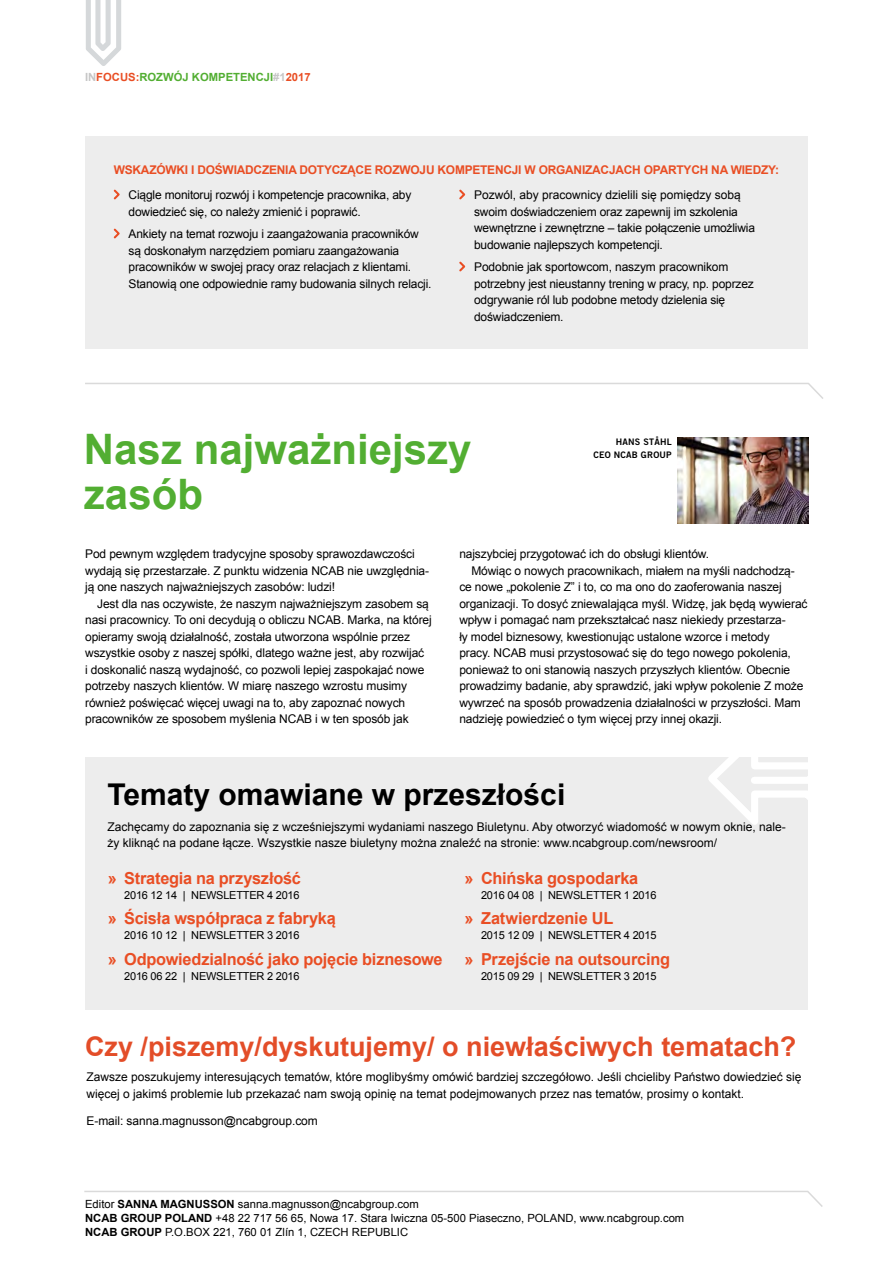
<style>
.page{position:relative;width:893px;height:1263px;background:#fff}
.page>*{position:absolute;margin:0;border:0;box-sizing:border-box;transform-origin:0 0}
.t1{font:700 42px/45px "Arial";color:#52ae32}
.t2{font:700 30px "Arial";color:#000}
.t3{font:700 27px "Arial";color:#e34d28}
.t4{font:700 16.5px "Arial";letter-spacing:-.015em;color:#e94e24}
.t5{font:12px/16.5px "Arial";letter-spacing:-.01em;color:#000}
.t6{font:700 12px "Arial";letter-spacing:-.02em;color:#e94e24}
.t7{font:11.25px/14.2px "Arial";color:#000}
.t8{font:700 11.25px "Arial";color:#52ae32}
.t9{font:10.95px "Arial";letter-spacing:-.02em;color:#000}
.t10{font:9px/13.4px "Trade Gothic LT Bold Two";letter-spacing:.02em;color:#000;text-align:right}
.s1{color:#c6c6c6}
.s2{color:#e94e24}
.s3{font-weight:700}
</style>
<div class="page">
<svg style="left:86px;top:0;width:35px;height:66px"></svg>
<svg style="left:84px;top:1190px;width:739px;height:17px"></svg>
<img style="left:677px;top:437px;width:131px;height:86px">
<div style="left:85px;top:136px;width:723px;height:213px;background:#ededed"></div>
<svg style="left:113px;top:189px;width:7px;height:11px"></svg>
<svg style="left:113px;top:228px;width:7px;height:11px"></svg>
<svg style="left:459px;top:189px;width:7px;height:11px"></svg>
<svg style="left:459px;top:261px;width:7px;height:11px"></svg>
<div style="left:85px;top:757px;width:723px;height:253px;background:#ededed"></div>
<svg style="left:708px;top:757px;width:100px;height:68px"></svg>
<svg style="left:85px;top:382px;width:738px;height:17px"></svg>
<p class="t8" style="left:85px;top:69px;width:227px"><span class="s1">IN</span><span class="s2">FOCUS:</span>ROZWÓJ KOMPETENCJI<span class="s1">#1</span><span class="s2">2017</span></p>
<p class="t6" style="left:114px;top:162px;width:667px">WSKAZÓWKI I DOŚWIADCZENIA DOTYCZĄCE ROZWOJU KOMPETENCJI W ORGANIZACJACH OPARTYCH NA WIEDZY:</p>
<p class="t5" style="left:129px;top:187px;width:284px">Ciągle monitoruj rozwój i kompetencje pracownika, aby dowiedzieć się, co należy zmienić i poprawić.</p>
<p class="t5" style="left:129px;top:226px;width:304px">Ankiety na temat rozwoju i zaangażowania pracowników są doskonałym narzędziem pomiaru zaangażowania pracowników w swojej pracy oraz relacjach z klientami.<br>Stanowią one odpowiednie ramy budowania silnych relacji.</p>
<p class="t5" style="left:474px;top:187px;width:282px">Pozwól, aby pracownicy dzielili się pomiędzy sobą swoim doświadczeniem oraz zapewnij im szkolenia wewnętrzne i zewnętrzne – takie połączenie umożliwia budowanie najlepszych kompetencji.</p>
<p class="t5" style="left:474px;top:259px;width:281px">Podobnie jak sportowcom, naszym pracownikom potrzebny jest nieustanny trening w pracy, np. poprzez odgrywanie ról lub podobne metody dzielenia się doświadczeniem.</p>
<h1 class="t1" style="left:84px;top:428px;width:389px">Nasz najważniejszy zasób</h1>
<p class="t10" style="left:593px;top:435px;width:80px">HANS STÅHL<br>CEO NCAB GROUP</p>
<p class="t5" style="left:85px;top:546px;width:346px">Pod pewnym względem tradycyjne sposoby sprawozdawczości wydają się przestarzałe. Z punktu widzenia NCAB nie uwzględnia&shy;ją one naszych najważniejszych zasobów: ludzi!</p>
<p class="t5" style="left:85px;top:595px;width:348px;text-indent:12px">Jest dla nas oczywiste, że naszym najważniejszym zasobem są nasi pracownicy. To oni decydują o obliczu NCAB. Marka, na której opieramy swoją działalność, została utworzona wspólnie przez wszystkie osoby z naszej spółki, dlatego ważne jest, aby rozwijać<br>i doskonalić naszą wydajność, co pozwoli lepiej zaspokajać nowe potrzeby naszych klientów. W miarę naszego wzrostu musimy również poświęcać więcej uwagi na to, aby zapoznać nowych pracowników ze sposobem myślenia NCAB i w ten sposób jak</p>
<p class="t5" style="left:459px;top:546px;width:251px">najszybciej przygotować ich do obsługi klientów.</p>
<p class="t5" style="left:471px;top:562px;width:325px">Mówiąc o nowych pracownikach, miałem na myśli nadchodzą-</p>
<p class="t5" style="left:459px;top:579px;width:324px">ce nowe „pokolenie Z” i to, co ma ono do zaoferowania naszej</p>
<p class="t5" style="left:459px;top:595px;width:350px">organizacji. To dosyć zniewalająca myśl. Widzę, jak będą wywierać</p>
<p class="t5" style="left:459px;top:612px;width:328px">wpływ i pomagać nam przekształcać nasz niekiedy przestarza-</p>
<p class="t5" style="left:459px;top:628px;width:312px">ły model biznesowy, kwestionując ustalone wzorce i metody</p>
<p class="t5" style="left:459px;top:645px;width:333px">pracy. NCAB musi przystosować się do tego nowego pokolenia,</p>
<p class="t5" style="left:459px;top:661px;width:332px">ponieważ to oni stanowią naszych przyszłych klientów. Obecnie</p>
<p class="t5" style="left:459px;top:678px;width:346px">prowadzimy badanie, aby sprawdzić, jaki wpływ pokolenie Z może</p>
<p class="t5" style="left:459px;top:694px;width:343px">wywrzeć na sposób prowadzenia działalności w przyszłości. Mam</p>
<p class="t5" style="left:459px;top:711px;width:264px">nadzieję powiedzieć o tym więcej przy innej okazji.</p>
<h2 class="t2" style="left:107px;top:774px;width:459px">Tematy omawiane w przeszłości</h2>
<p class="t5" style="left:107px;top:818px;width:680px">Zachęcamy do zapoznania się z wcześniejszymi wydaniami naszego Biuletynu. Aby otworzyć wiadomość w nowym oknie, nale&shy;ży kliknąć na podane łącze. Wszystkie nasze biuletyny można znaleźć na stronie: www.ncabgroup.com/newsroom/</p>
<h3 class="t4" style="left:108px;top:867px;width:195px">» Strategia na przyszłość</h3>
<p class="t9" style="left:124px;top:888px;width:177px">2016 12 14 | NEWSLETTER 4 2016</p>
<h3 class="t4" style="left:108px;top:907px;width:230px">» Ścisła współpraca z fabryką</h3>
<p class="t9" style="left:124px;top:928px;width:177px">2016 10 12 | NEWSLETTER 3 2016</p>
<h3 class="t4" style="left:108px;top:948px;width:336px">» Odpowiedzialność jako pojęcie biznesowe</h3>
<p class="t9" style="left:124px;top:969px;width:177px">2016 06 22 | NEWSLETTER 2 2016</p>
<h3 class="t4" style="left:465px;top:867px;width:175px">» Chińska gospodarka</h3>
<p class="t9" style="left:481px;top:888px;width:177px">2016 04 08 | NEWSLETTER 1 2016</p>
<h3 class="t4" style="left:465px;top:907px;width:150px">» Zatwierdzenie UL</h3>
<p class="t9" style="left:481px;top:928px;width:177px">2015 12 09 | NEWSLETTER 4 2015</p>
<h3 class="t4" style="left:465px;top:948px;width:207px">» Przejście na outsourcing</h3>
<p class="t9" style="left:481px;top:969px;width:177px">2015 09 29 | NEWSLETTER 3 2015</p>
<h3 class="t3" style="left:85px;top:1028px;width:713px">Czy /piszemy/dyskutujemy/ o niewłaściwych tematach?</h3>
<p class="t5" style="left:86px;top:1069px;width:716px">Zawsze poszukujemy interesujących tematów, które moglibyśmy omówić bardziej szczegółowo. Jeśli chcieliby Państwo dowiedzieć się więcej o jakimś problemie lub przekazać nam swoją opinię na temat podejmowanych przez nas tematów, prosimy o kontakt.</p>
<p class="t5" style="left:86px;top:1112px;width:233px">E-mail: sanna.magnusson@ncabgroup.com</p>
<p class="t7" style="left:85px;top:1197px;width:601px">Editor <span class="s3">SANNA MAGNUSSON</span> sanna.magnusson@ncabgroup.com<br><span class="s3">NCAB GROUP POLAND</span> +48 22 717 56 65, Nowa 17. Stara Iwiczna 05-500 Piaseczno, POLAND, www.ncabgroup.com<br><span class="s3">NCAB GROUP</span> P.O.BOX 221, 760 01 Zlín 1, CZECH REPUBLIC</p>
</div>
